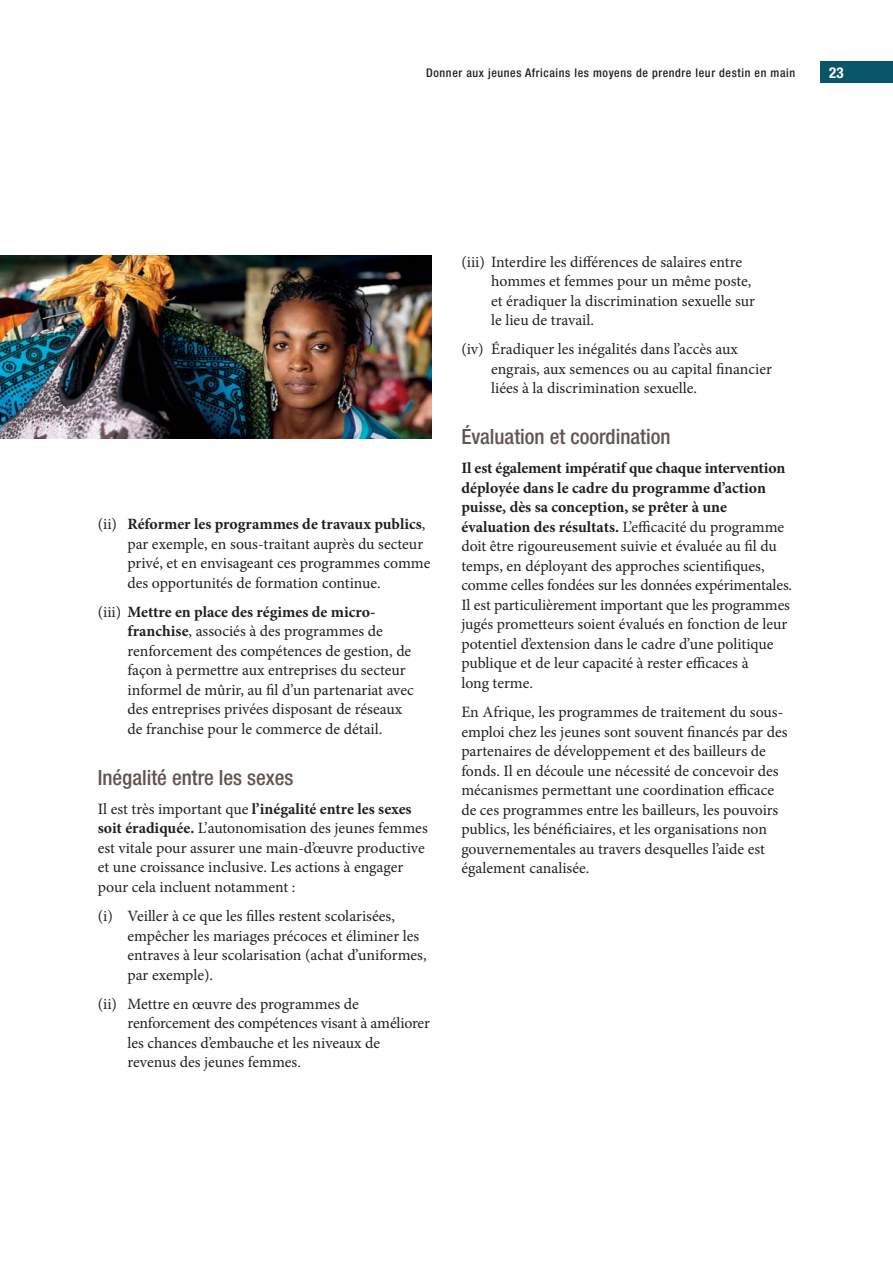
<style>
.page{position:relative;width:893px;height:1263px;background:#fff}
.page>*{position:absolute;margin:0;border:0;box-sizing:border-box;transform-origin:0 0}
.t1{font:500 condensed 21px "Helvetica Neue LT Pro";color:#63544f}
.t2{font:15.75px/19.5px "Minion Pro";color:#231f20}
.t3{font:700 condensed 15px "Helvetica Neue LT Pro";color:#fff}
.t4{font:500 condensed 12px "Helvetica Neue LT Pro";letter-spacing:.05em;color:#231f20}
.s1{font-weight:700}
</style>
<div class="page">
<div style="left:821px;top:62px;width:72px;height:21px;background:#085668"></div>
<img style="left:0;top:255px;width:432px;height:183px">
<p class="t4" style="left:426px;top:68px;width:370px">Donner aux jeunes Africains les moyens de prendre leur destin en main</p>
<p class="t3" style="left:829px;top:64px;width:16px">23</p>
<p class="t2" style="left:128px;top:516px;width:304px;text-indent:-30px">(ii) <span class="s1">Réformer les programmes de travaux publics</span>, par exemple, en sous-traitant auprès du secteur privé, et en envisageant ces programmes comme des opportunités de formation continue.</p>
<p class="t2" style="left:128px;top:603px;width:288px;text-indent:-30px">(iii) <span class="s1">Mettre en place des régimes de micro&shy;franchise</span>, associés à des programmes de renforcement des compétences de gestion, de façon à permettre aux entreprises du secteur informel de mûrir, au fil d’un partenariat avec des entreprises privées disposant de réseaux de franchise pour le commerce de détail.</p>
<h1 class="t1" style="left:98px;top:770px;width:197px">Inégalité entre les sexes</h1>
<p class="t2" style="left:98px;top:800px;width:331px">Il est très important que <span class="s1">l’inégalité entre les sexes soit éradiquée.</span> L’autonomisation des jeunes femmes est vitale pour assurer une main-d’œuvre productive et une croissance inclusive. Les actions à engager pour cela incluent notamment :</p>
<p class="t2" style="left:128px;top:908px;width:301px;text-indent:-30px">(i) Veiller à ce que les filles restent scolarisées, empêcher les mariages précoces et éliminer les entraves à leur scolarisation (achat d’uniformes, par exemple).</p>
<p class="t2" style="left:128px;top:995px;width:304px;text-indent:-30px">(ii) Mettre en œuvre des programmes de renforcement des compétences visant à améliorer les chances d’embauche et les niveaux de revenus des jeunes femmes.</p>
<p class="t2" style="left:491px;top:253px;width:265px;text-indent:-30px">(iii) Interdire les différences de salaires entre hommes et femmes pour un même poste, et éradiquer la discrimination sexuelle sur le lieu de travail.</p>
<p class="t2" style="left:491px;top:341px;width:282px;text-indent:-30px">(iv) Éradiquer les inégalités dans l’accès aux engrais, aux semences ou au capital financier liées à la discrimination sexuelle.</p>
<h1 class="t1" style="left:461px;top:429px;width:211px">Évaluation et coordination</h1>
<p class="t2" style="left:461px;top:460px;width:332px"><span class="s1">Il est également impératif que chaque intervention déployée dans le cadre du programme d’action puisse, dès sa conception, se prêter à une évaluation des résultats.</span> L’efficacité du programme doit être rigoureusement suivie et évaluée au fil du temps, en déployant des approches scientifiques, comme celles fondées sur les données expérimentales.<br>Il est particulièrement important que les programmes jugés prometteurs soient évalués en fonction de leur potentiel d’extension dans le cadre d’une politique publique et de leur capacité à rester efficaces à<br>long terme.</p>
<p class="t2" style="left:461px;top:704px;width:328px">En Afrique, les programmes de traitement du sous&shy;emploi chez les jeunes sont souvent financés par des partenaires de développement et des bailleurs de fonds. Il en découle une nécessité de concevoir des mécanismes permettant une coordination efficace de ces programmes entre les bailleurs, les pouvoirs publics, les bénéficiaires, et les organisations non gouvernementales au travers desquelles l’aide est également canalisée.</p>
</div>
